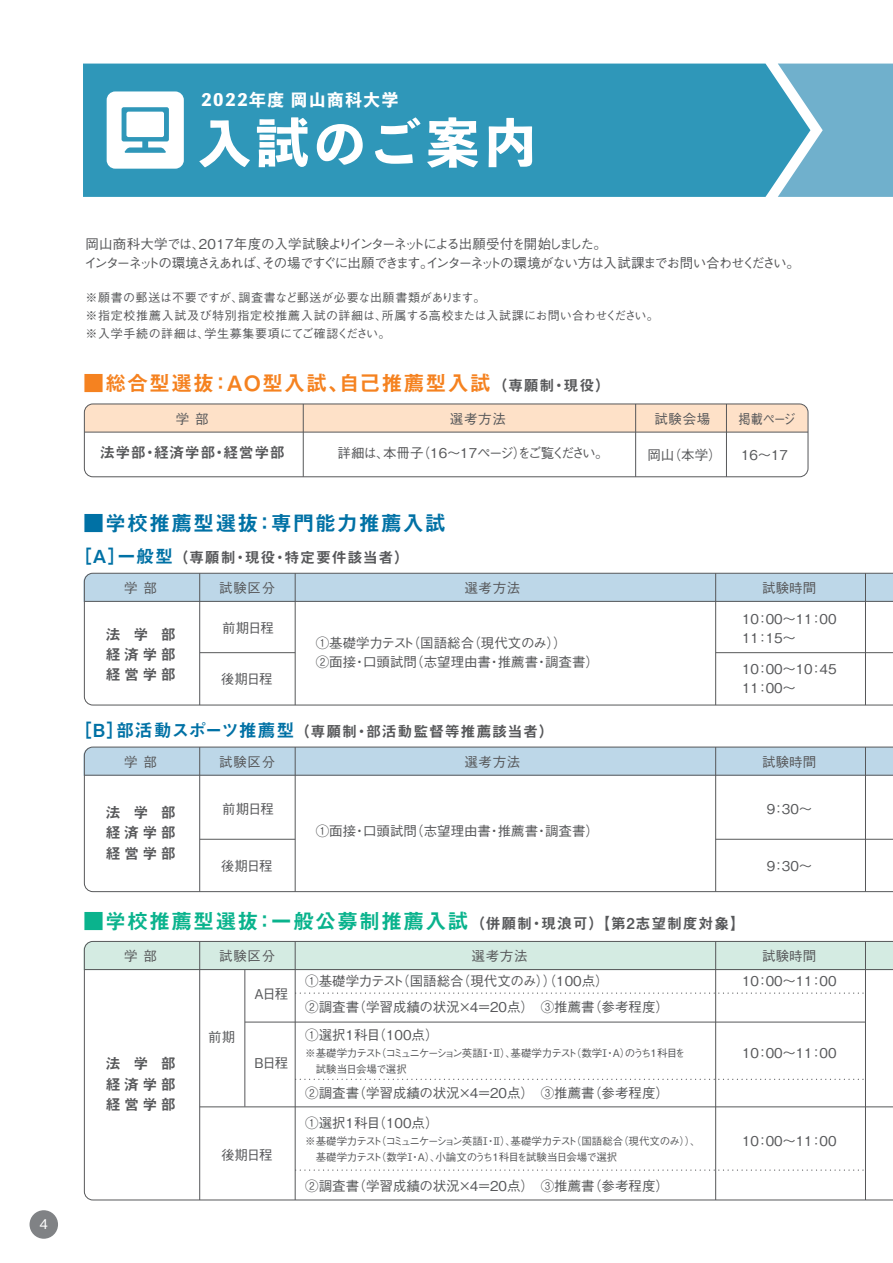
<style>
.page{position:relative;width:893px;height:1263px;background:#fff}
.page>*{position:absolute;margin:0;border:0;box-sizing:border-box;transform-origin:0 0}
.t1{font:52.5px "Toppan Bunkyu Midashi Go Std EB";letter-spacing:.1em;color:#fff}
.t2{font:21px "Midashi Go Pr 5 MB31";letter-spacing:.05em;color:#f58220}
.t3{font:21px "Midashi Go Pr 5 MB31";letter-spacing:.05em;color:#0071a5}
.t4{font:16.5px "Toppan Bunkyu Midashi Go Std EB";letter-spacing:.1em;color:#fff}
.t5{font:15px/20.2px "Midashi Go Pr 5 MB31";letter-spacing:.05em;color:#57585a;text-align:justify}
.t6{font:15px "Midashi Go Pr 5 MB31";letter-spacing:.025em;color:#57585a}
.t7{font:500 13.5px/19.5px "Gothic BBB Pr 5";color:#57585a}
.t8{font:500 13.5px/19.5px "Gothic BBB Pr 5";letter-spacing:-.11em;color:#57585a}
.t9{font:500 13.5px "Gothic BBB Pr 5";letter-spacing:-.07em;color:#57585a}
.t10{font:500 13.5px "Gothic BBB Pr 5";color:#57585a;scale:.9 1}
.t11{font:500 13.5px "Gothic BBB Pr 5";color:#fff}
.t12{font:500 12px/18px "Gothic BBB Pr 5";letter-spacing:.03em;color:#57585a}
.t13{font:500 10.5px/16px "Gothic BBB Pr 5";letter-spacing:-.085em;color:#57585a}
.s1{font-size:15px;color:#57585a}
.s2{font-size:18px;color:#0071a5}
.s3{font-size:21px;color:#0ab38d}
</style>
<div class="page">
<div style="left:83px;top:64px;width:695px;height:133px;background:#2f97b9"></div>
<svg style="left:778px;top:64px;width:115px;height:133px;background:#76b4ce"></svg>
<div style="left:30px;top:1210px;width:28px;height:29px;background:#808285;border-radius:50%"></div>
<div style="left:84px;top:404px;width:724px;height:28px;background:#fee1c8"></div>
<div style="left:84px;top:404px;width:724px;height:73px;border:1px solid #57585a;border-radius:9px"></div>
<hr style="left:303px;top:404px;width:1px;height:73px;background:#57585a">
<hr style="left:635px;top:404px;width:1px;height:73px;background:#57585a">
<hr style="left:726px;top:404px;width:1px;height:73px;background:#57585a">
<hr style="left:84px;top:432px;width:724px;height:1px;background:#57585a">
<svg style="left:84px;top:573px;width:809px;height:132px"></svg>
<hr style="left:295px;top:573px;width:1px;height:132px;background:#57585a">
<hr style="left:199px;top:573px;width:1px;height:132px;background:#57585a">
<hr style="left:715px;top:573px;width:1px;height:132px;background:#57585a">
<hr style="left:865px;top:573px;width:1px;height:132px;background:#57585a">
<hr style="left:84px;top:601px;width:809px;height:1px;background:#57585a">
<hr style="left:200px;top:652px;width:95px;height:1px;background:#57585a">
<hr style="left:716px;top:652px;width:177px;height:1px;background:#57585a">
<svg style="left:84px;top:941px;width:809px;height:259px"></svg>
<hr style="left:295px;top:941px;width:1px;height:259px;background:#57585a">
<hr style="left:199px;top:941px;width:1px;height:259px;background:#57585a">
<hr style="left:715px;top:941px;width:1px;height:259px;background:#57585a">
<hr style="left:865px;top:941px;width:1px;height:259px;background:#57585a">
<hr style="left:84px;top:969px;width:809px;height:1px;background:#57585a">
<hr style="left:245px;top:1022px;width:621px;height:1px;background:#57585a">
<hr style="left:200px;top:1106px;width:693px;height:1px;background:#57585a">
<hr style="left:245px;top:970px;width:1px;height:136px;background:#57585a">
<svg style="left:296px;top:992px;width:569px;height:2px"></svg>
<svg style="left:296px;top:1079px;width:569px;height:1px"></svg>
<svg style="left:296px;top:1169px;width:569px;height:2px"></svg>
<svg style="left:84px;top:747px;width:809px;height:145px"></svg>
<hr style="left:295px;top:747px;width:1px;height:145px;background:#57585a">
<hr style="left:199px;top:747px;width:1px;height:145px;background:#57585a">
<hr style="left:715px;top:747px;width:1px;height:145px;background:#57585a">
<hr style="left:865px;top:747px;width:1px;height:145px;background:#57585a">
<hr style="left:84px;top:775px;width:809px;height:1px;background:#57585a">
<hr style="left:200px;top:839px;width:95px;height:1px;background:#57585a">
<hr style="left:716px;top:839px;width:177px;height:1px;background:#57585a">
<div style="left:107px;top:91px;width:77px;height:78px;background:#fff;border-radius:9px"></div>
<div style="left:122px;top:107px;width:47px;height:34px;background:#2f97b9;border-radius:2px"></div>
<div style="left:126px;top:112px;width:38px;height:25px;background:#fff;border-radius:2px"></div>
<div style="left:142px;top:138px;width:6px;height:12px;background:#2f97b9;border-radius:2px"></div>
<svg style="left:124px;top:147px;width:42px;height:6px"></svg>
<p class="t11" style="left:40px;top:1213px;width:10px">4</p>
<p class="t4" style="left:201px;top:87px;width:199px">2022年度 岡山商科大学</p>
<h1 class="t1" style="left:198px;top:102px;width:340px">入試のご案内</h1>
<p class="t8" style="left:84px;top:233px;width:717px">岡山商科大学では、2017年度の入学試験よりインターネットによる出願受付を開始しました。<br>インターネットの環境さえあれば、その場ですぐに出願できます。インターネットの環境がない方は入試課までお問い合わせください。</p>
<p class="t12" style="left:85px;top:288px;width:575px">※願書の郵送は不要ですが、調査書など郵送が必要な出願書類があります。<br>※指定校推薦入試及び特別指定校推薦入試の詳細は、所属する高校または入試課にお問い合わせください。※入学手続の詳細は、学生募集要項にてご確認ください。</p>
<h2 class="t2" style="left:83px;top:367px;width:529px">■総合型選抜：AO型入試、自己推薦型入試<span class="s1">（専願制・現役）</span></h2>
<p class="t7" style="left:176px;top:408px;width:34px">学 部</p>
<p class="t6" style="left:100px;top:441px;width:186px">法学部・経済学部・経営学部</p>
<p class="t7" style="left:450px;top:408px;width:58px">選考方法</p>
<p class="t7" style="left:654px;top:408px;width:58px">試験会場</p>
<p class="t10" style="left:739px;top:408px;width:65px">掲載ページ</p>
<p class="t9" style="left:337px;top:442px;width:273px">詳細は、本冊子（16～17ページ）をご覧ください。</p>
<p class="t7" style="left:647px;top:444px;width:76px">岡山（本学）</p>
<p class="t7" style="left:741px;top:444px;width:49px">16～17</p>
<h2 class="t3" style="left:83px;top:506px;width:364px">■学校推薦型選抜：専門能力推薦入試</h2>
<p class="t5" style="left:74px;top:547px;width:337px"><span class="s2">［A］一般型</span> （専願制・現役・特定要件該当者）</p>
<p class="t7" style="left:124px;top:577px;width:34px">学 部</p>
<p class="t7" style="left:219px;top:577px;width:58px">試験区分</p>
<p class="t7" style="left:464px;top:577px;width:58px">選考方法</p>
<p class="t7" style="left:762px;top:577px;width:55px">試験時間</p>
<p class="t5" style="left:106px;top:623px;width:71px">法学部経済学部経営学部</p>
<p class="t7" style="left:222px;top:617px;width:53px">前期日程</p>
<p class="t7" style="left:221px;top:668px;width:53px">後期日程</p>
<p class="t7" style="left:316px;top:632px;width:285px;line-height:19px">①基礎学力テスト（国語総合（現代文のみ））<br>②面接・口頭試問（志望理由書・推薦書・調査書）</p>
<p class="t5" style="left:74px;top:720px;width:481px"><span class="s2">［B］部活動スポーツ推薦型</span> （専願制・部活動監督等推薦該当者）</p>
<p class="t7" style="left:742px;top:608px;width:96px">10：00～11：00<br>11：15～</p>
<p class="t7" style="left:742px;top:658px;width:96px">10：00～10：45<br>11：00～</p>
<p class="t7" style="left:124px;top:751px;width:34px">学 部</p>
<p class="t7" style="left:219px;top:751px;width:58px">試験区分</p>
<p class="t7" style="left:464px;top:751px;width:58px">選考方法</p>
<p class="t7" style="left:762px;top:751px;width:55px">試験時間</p>
<p class="t5" style="left:106px;top:801px;width:71px">法学部経済学部経営学部</p>
<p class="t7" style="left:222px;top:798px;width:53px">前期日程</p>
<p class="t7" style="left:221px;top:855px;width:53px">後期日程</p>
<p class="t7" style="left:316px;top:820px;width:285px">①面接・口頭試問（志望理由書・推薦書・調査書）</p>
<p class="t7" style="left:767px;top:798px;width:47px">9：30～</p>
<p class="t7" style="left:767px;top:855px;width:47px">9：30～</p>
<p class="t5" style="left:83px;top:912px;width:664px"><span class="s3">■学校推薦型選抜：一般公募制推薦入試</span>（併願制・現浪可）【第2志望制度対象】</p>
<p class="t7" style="left:124px;top:945px;width:34px">学 部</p>
<p class="t7" style="left:219px;top:945px;width:58px">試験区分</p>
<p class="t5" style="left:106px;top:1052px;width:71px">法学部経済学部経営学部</p>
<p class="t7" style="left:208px;top:1026px;width:28px">前期</p>
<p class="t7" style="left:254px;top:983px;width:36px">A日程</p>
<p class="t7" style="left:254px;top:1052px;width:36px">B日程</p>
<p class="t7" style="left:221px;top:1144px;width:53px">後期日程</p>
<p class="t7" style="left:472px;top:945px;width:58px">選考方法</p>
<p class="t7" style="left:762px;top:945px;width:55px">試験時間</p>
<p class="t7" style="left:305px;top:970px;width:305px">①基礎学力テスト（国語総合（現代文のみ））（100点）</p>
<p class="t7" style="left:305px;top:996px;width:365px">②調査書（学習成績の状況×4＝20点）　③推薦書（参考程度）</p>
<p class="t7" style="left:305px;top:1024px;width:135px">①選択１科目（100点）</p>
<p class="t13" style="left:305px;top:1044px;width:382px">※ 基礎学力テスト（コミュニケーション英語Ⅰ・Ⅱ）、基礎学力テスト（数学Ⅰ・Ａ）のうち１科目を　試験当日会場で選択</p>
<p class="t7" style="left:305px;top:1082px;width:365px">②調査書（学習成績の状況×4＝20点）　③推薦書（参考程度）</p>
<p class="t7" style="left:305px;top:1112px;width:135px">①選択１科目（100点）</p>
<p class="t13" style="left:305px;top:1132px;width:397px">※基礎学力テスト（コミュニケーション英語Ⅰ・Ⅱ）、基礎学力テスト（国語総合（現代文のみ））、　基礎学力テスト（数学Ⅰ・Ａ）、小論文のうち１科目を試験当日会場で選択　</p>
<p class="t7" style="left:305px;top:1175px;width:365px">②調査書（学習成績の状況×4＝20点）　③推薦書（参考程度）</p>
<p class="t7" style="left:742px;top:970px;width:96px">10：00～11：00</p>
<p class="t7" style="left:742px;top:1042px;width:96px">10：00～11：00</p>
<p class="t7" style="left:742px;top:1130px;width:96px">10：00～11：00</p>
</div>
